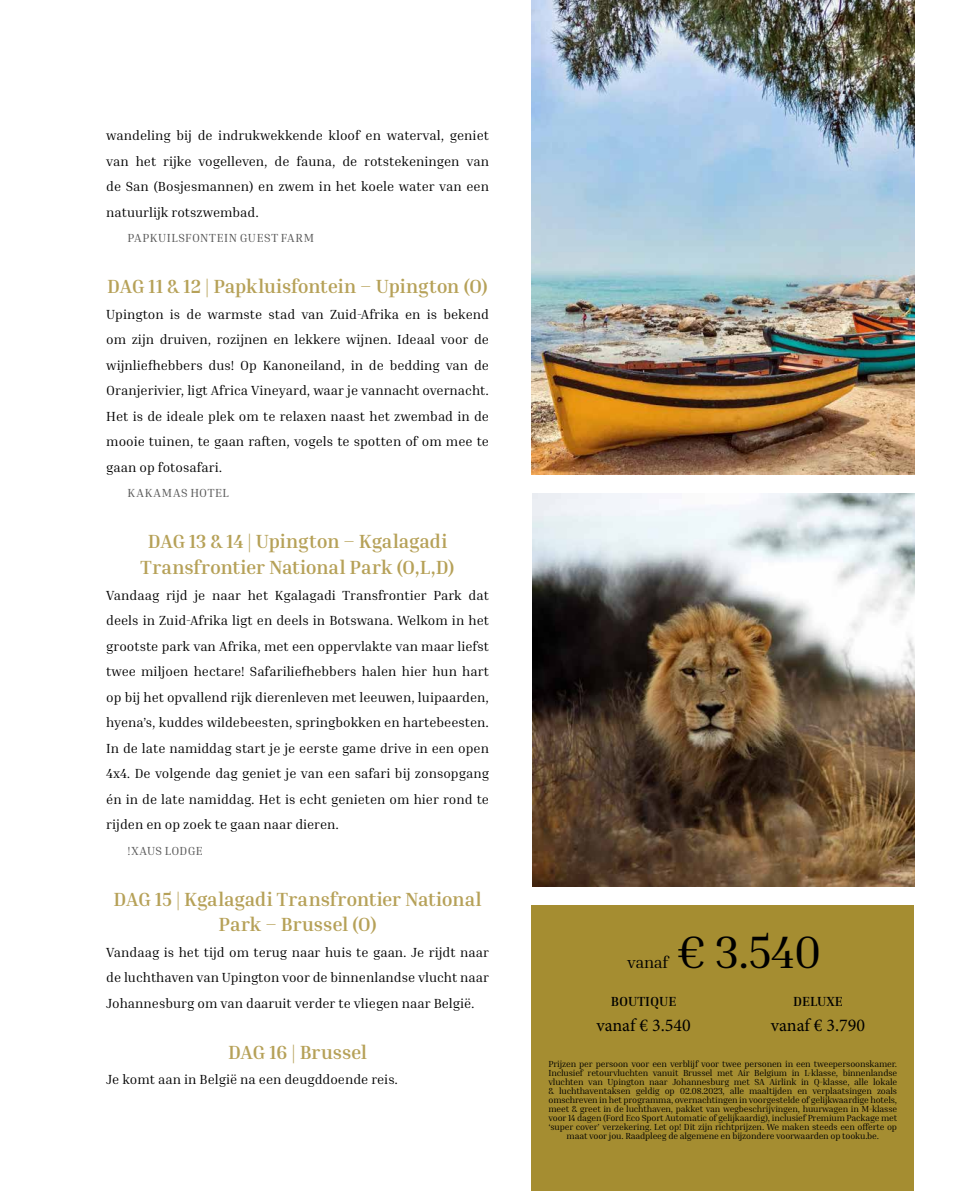
<style>
.page{position:relative;width:978px;height:1191px;background:#fff}
.page>*{position:absolute;margin:0;border:0;box-sizing:border-box;transform-origin:0 0}
.t1{font:46.5px "Inria Serif";color:#000}
.t2{font:700 19.5px/25.5px "Inria Serif";letter-spacing:-.005em;color:#b6a158;text-align:center}
.t3{font:18px "Minion Pro";color:#000}
.t4{font:16.5px "Inria Serif";letter-spacing:-.02em;color:#000}
.t5{font:13.5px/25.5px "Inria Serif";color:#000;text-align:justify}
.t6{font:700 13.5px "Inria Serif";color:#000}
.t7{font:12px "Inria Serif";letter-spacing:.045em;color:#565656}
.t8{font:12px "Inria Serif";letter-spacing:.065em;color:#565656}
.t9{font:12px "Inria Serif";letter-spacing:.02em;color:#565656}
.t10{font:9px/9px "Inria Serif";letter-spacing:-.02em;color:#000;text-align:center}
</style>
<div class="page">
<img style="left:531px;top:0;width:383px;height:474px">
<img style="left:532px;top:493px;width:382px;height:393px">
<div style="left:531px;top:905px;width:383px;height:286px;background:#a58d31"></div>
<p class="t5" style="left:106px;top:123px;width:384px">wandeling bij de indrukwekkende kloof en waterval, geniet van het rijke vogelleven, de fauna, de rotstekeningen van de San (Bosjesmannen) en zwem in het koele water van een natuurlijk rotszwembad.</p>
<p class="t7" style="left:128px;top:231px;width:188px">PAPKUILSFONTEIN GUEST FARM</p>
<h2 class="t2" style="left:107px;top:273px;width:382px">DAG 11 &amp; 12 | Papkluisfontein – Upington (O)</h2>
<p class="t5" style="left:106px;top:301px;width:384px">Upington is de warmste stad van Zuid-Afrika en is bekend om zijn druiven, rozijnen en lekkere wijnen. Ideaal voor de wijnliefhebbers dus! Op Kanoneiland, in de bedding van de Oranjerivier, ligt Africa Vineyard, waar je vannacht overnacht.<br>Het is de ideale plek om te relaxen naast het zwembad in de mooie tuinen, te gaan raften, vogels te spotten of om mee te gaan op fotosafari.</p>
<p class="t8" style="left:128px;top:486px;width:103px">KAKAMAS HOTEL</p>
<h2 class="t2" style="left:141px;top:528px;width:316px">DAG 13 &amp; 14 | Upington – Kgalagadi<br>Transfrontier National Park (O,L,D)</h2>
<p class="t5" style="left:106px;top:582px;width:384px">Vandaag rijd je naar het Kgalagadi Transfrontier Park dat deels in Zuid-Afrika ligt en deels in Botswana. Welkom in het grootste park van Afrika, met een oppervlakte van maar liefst twee miljoen hectare! Safariliefhebbers halen hier hun hart op bij het opvallend rijk dierenleven met leeuwen, luipaarden, hyena’s, kuddes wildebeesten, springbokken en hartebeesten.<br>In de late namiddag start je je eerste game drive in een open 4x4. De volgende dag geniet je van een safari bij zonsopgang én in de late namiddag. Het is echt genieten om hier rond te rijden en op zoek te gaan naar dieren.</p>
<p class="t9" style="left:128px;top:843px;width:77px">!XAUS LODGE</p>
<h2 class="t2" style="left:114px;top:885px;width:370px">DAG 15 | Kgalagadi Transfrontier National<br>Park – Brussel (O)</h2>
<p class="t5" style="left:106px;top:939px;width:384px">Vandaag is het tijd om terug naar huis te gaan. Je rijdt naar de luchthaven van Upington voor de binnenlandse vlucht naar Johannesburg om van daaruit verder te vliegen naar België.</p>
<h2 class="t2" style="left:228px;top:1038px;width:141px">DAG 16 | Brussel</h2>
<p class="t5" style="left:106px;top:1066px;width:293px">Je komt aan in België na een deugddoende reis.</p>
<p class="t4" style="left:627px;top:952px;width:43px">vanaf</p>
<h1 class="t1" style="left:678px;top:922px;width:146px">€ 3.540</h1>
<p class="t6" style="left:611px;top:992px;width:67px">BOUTIQUE</p>
<p class="t6" style="left:793px;top:992px;width:51px">DELUXE</p>
<h3 class="t3" style="left:596px;top:1013px;width:96px">vanaf € 3.540</h3>
<h3 class="t3" style="left:771px;top:1013px;width:96px">vanaf € 3.790</h3>
<p class="t10" style="left:549px;top:1059px;width:350px">Prijzen per persoon voor een verblijf voor twee personen in een tweepersoonskamer.<br>Inclusief retourvluchten vanuit Brussel met Air Belgium in L-klasse, binnenlandse vluchten van Upington naar Johannesburg met SA Airlink in Q-klasse, alle lokale &amp; luchthaventaksen geldig op 02.08.2023, alle maaltijden en verplaatsingen zoals omschreven in het programma, overnachtingen in voorgestelde of gelijkwaardige hotels, meet &amp; greet in de luchthaven, pakket van wegbeschrijvingen, huurwagen in M-klasse voor 14 dagen (Ford Eco Sport Automatic of gelijkaardig), inclusief Premium Package met ‘super cover’ verzekering. Let op! Dit zijn richtprijzen. We maken steeds een offerte op maat voor jou. Raadpleeg de algemene en bijzondere voorwaarden op tooku.be.</p>
</div>
